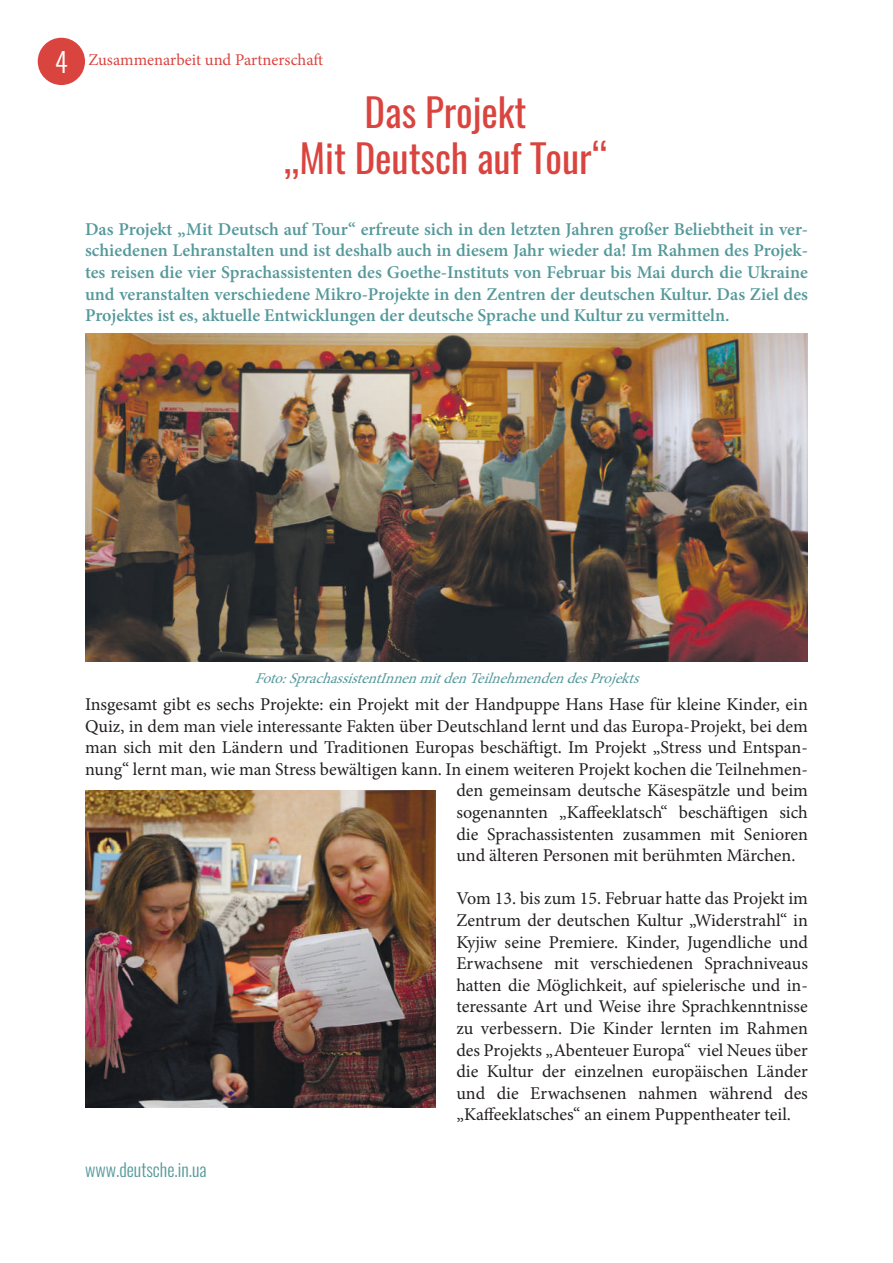
<style>
.page{position:relative;width:893px;height:1263px;background:#fff}
.page>*{position:absolute;margin:0;border:0;box-sizing:border-box;transform-origin:0 0}
.t1{font:italic 39px/46.8px "Oswald";color:#da443f;text-align:center}
.t2{font:18px/21.6px "Minion Pro";color:#231f20;text-align:justify}
.t3{font:600 18px/21.6px "Minion Pro";color:#55999b;text-align:justify}
.t4{font:300 18px "Oswald";color:#55999b}
.t5{font:16.5px "Minion Pro";letter-spacing:-.005em;color:#da443f}
.t6{font:italic 15px "Minion Pro";color:#55999b}
.s1{font-family:"Oswald";font-weight:300;font-size:27px;color:#fff}
</style>
<div class="page">
<div style="left:38px;top:38px;width:47px;height:47px;background:#da443f;border-radius:50%"></div>
<img style="left:85px;top:334px;width:723px;height:327px">
<img style="left:85px;top:790px;width:351px;height:318px">
<p class="t5" style="left:55px;top:49px;width:270px"><span class="s1">4</span> Zusammenarbeit und Partnerschaft</p>
<h1 class="t1" style="left:283px;top:88px;width:334px">Das Projekt<br>„Mit Deutsch auf Tour“</h1>
<p class="t3" style="left:85px;top:218px;width:724px">Das Projekt „Mit Deutsch auf Tour“ erfreute sich in den letzten Jahren großer Beliebtheit in ver&shy;schiedenen Lehranstalten und ist deshalb auch in diesem Jahr wieder da! Im Rahmen des Projek&shy;tes reisen die vier Sprachassistenten des Goethe-Instituts von Februar bis Mai durch die Ukraine und veranstalten verschiedene Mikro-Projekte in den Zentren der deutschen Kultur. Das Ziel des Projektes ist es, aktuelle Entwicklungen der deutsche Sprache und Kultur zu vermitteln.</p>
<p class="t6" style="left:255px;top:668px;width:392px">Foto:SprachassistentInnenmitdenTeilnehmendendesProjekts</p>
<p class="t2" style="left:85px;top:693px;width:724px">Insgesamt gibt es sechs Projekte: ein Projekt mit der Handpuppe Hans Hase für kleine Kinder, ein</p>
<p class="t2" style="left:85px;top:715px;width:724px">Quiz, in dem man viele interessante Fakten über Deutschland lernt und das Europa-Projekt, bei dem</p>
<p class="t2" style="left:85px;top:737px;width:724px">man sich mit den Ländern und Traditionen Europas beschäftigt. Im Projekt „Stress und Entspan-</p>
<p class="t2" style="left:85px;top:758px;width:724px">nung“ lernt man, wie man Stress bewältigen kann. In einem weiteren Projekt kochen die Teilnehmen-</p>
<p class="t2" style="left:456px;top:780px;width:353px">den gemeinsam deutsche Käsespätzle und beim</p>
<p class="t2" style="left:456px;top:801px;width:353px">sogenannten „Kaffeeklatsch“ beschäftigen sich</p>
<p class="t2" style="left:456px;top:823px;width:353px">die Sprachassistenten zusammen mit Senioren</p>
<p class="t2" style="left:456px;top:845px;width:341px">und älteren Personen mit berühmten Märchen.</p>
<p class="t2" style="left:456px;top:888px;width:353px">Vom 13. bis zum 15. Februar hatte das Projekt im Zentrum der deutschen Kultur „Widerstrahl“ in Kyjiw seine Premiere. Kinder, Jugendliche und Erwachsene mit verschiedenen Sprachniveaus hatten die Möglichkeit, auf spielerische und in&shy;teressante Art und Weise ihre Sprachkenntnisse zu verbessern. Die Kinder lernten im Rahmen des Projekts „Abenteuer Europa“ viel Neues über die Kultur der einzelnen europäischen Länder und die Erwachsenen nahmen während des „Kaffeeklatsches“ an einem Puppentheater teil.</p>
<p class="t4" style="left:85px;top:1158px;width:123px">www.deutsche.in.ua</p>
</div>
